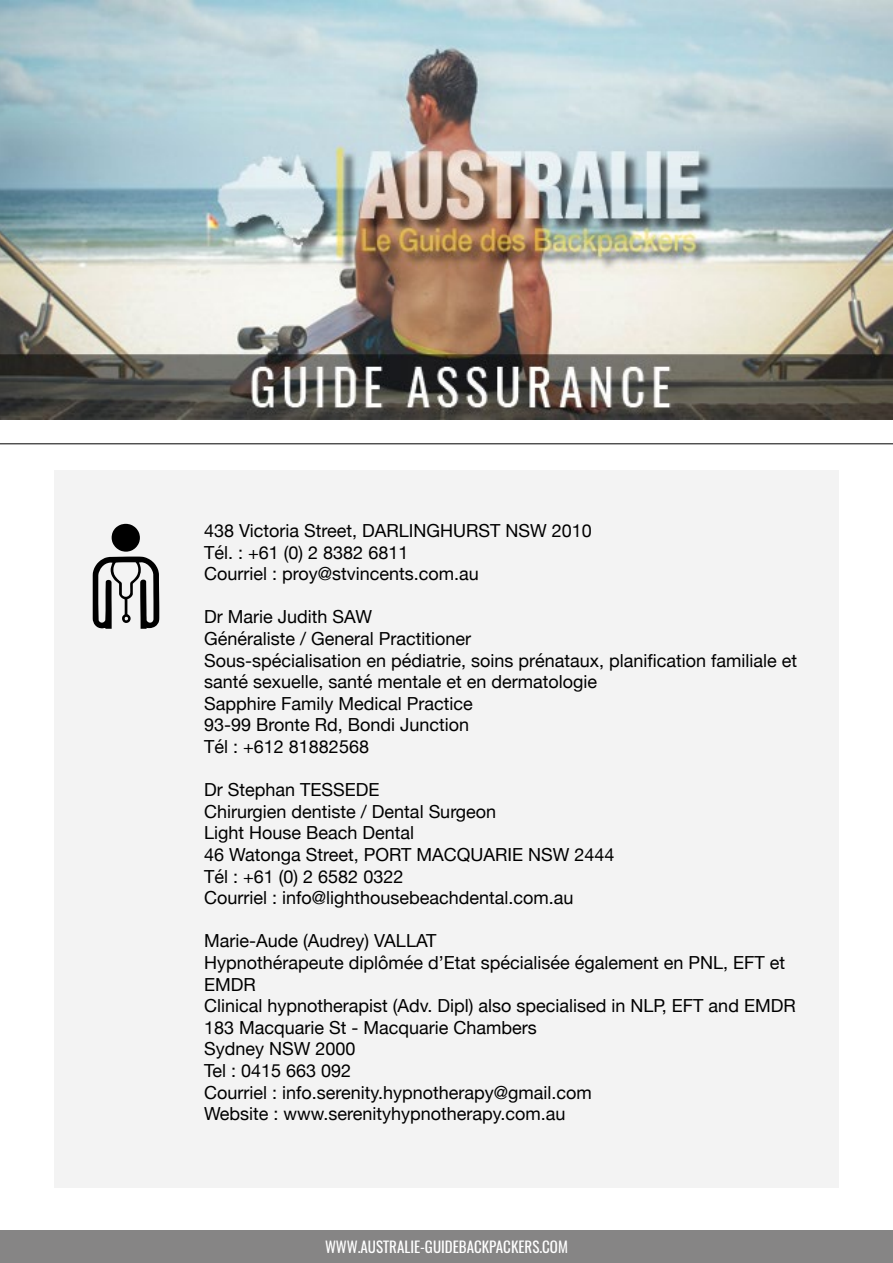
<style>
.page{position:relative;width:893px;height:1263px;background:#fff}
.page>*{position:absolute;margin:0;border:0;box-sizing:border-box;transform-origin:0 0}
.t1{font:109.5px "Travelcons";color:#000}
.t2{font:18px/21.6px "Helvetica Neue";color:#000}
.t3{font:15px "Oswald";color:#fff}
</style>
<div class="page">
<div style="left:54px;top:470px;width:785px;height:717px;background:#f3f3f3"></div>
<hr style="left:0;top:443px;width:893px;height:1px;background:#000">
<div style="left:0;top:1230px;width:893px;height:33px;background:#868585"></div>
<img style="left:0;top:0;width:893px;height:419px">
<h1 class="t1" style="left:85px;top:527px;width:84px">d</h1>
<p class="t2" style="left:204px;top:521px;width:389px">438 Victoria Street, DARLINGHURST NSW 2010<br>Tél. : +61 (0) 2 8382 6811<br>Courriel : proy@stvincents.com.au</p>
<p class="t2" style="left:204px;top:607px;width:595px">Dr Marie Judith SAW<br>Généraliste / General Practitioner<br>Sous-spécialisation en pédiatrie, soins prénataux, planification familiale et santé sexuelle, santé mentale et en dermatologie<br>Sapphire Family Medical Practice<br>93-99 Bronte Rd, Bondi Junction<br>Tél : +612 81882568</p>
<p class="t2" style="left:204px;top:780px;width:412px">Dr Stephan TESSEDE<br>Chirurgien dentiste / Dental Surgeon<br>Light House Beach Dental<br>46 Watonga Street, PORT MACQUARIE NSW 2444<br>Tél : +61 (0) 2 6582 0322<br>Courriel : info@lighthousebeachdental.com.au</p>
<p class="t2" style="left:204px;top:931px;width:593px">Marie-Aude (Audrey) VALLAT<br>Hypnothérapeute diplômée d’Etat spécialisée également en PNL, EFT et EMDR<br>Clinical hypnotherapist (Adv. Dipl) also specialised in NLP, EFT and EMDR 183 Macquarie St - Macquarie Chambers<br>Sydney NSW 2000<br>Tel : 0415 663 092<br>Courriel : info.serenity.hypnotherapy@gmail.com<br>Website : www.serenityhypnotherapy.com.au</p>
<p class="t3" style="left:325px;top:1236px;width:244px">WWW.AUSTRALIE-GUIDEBACKPACKERS.COM</p>
</div>
